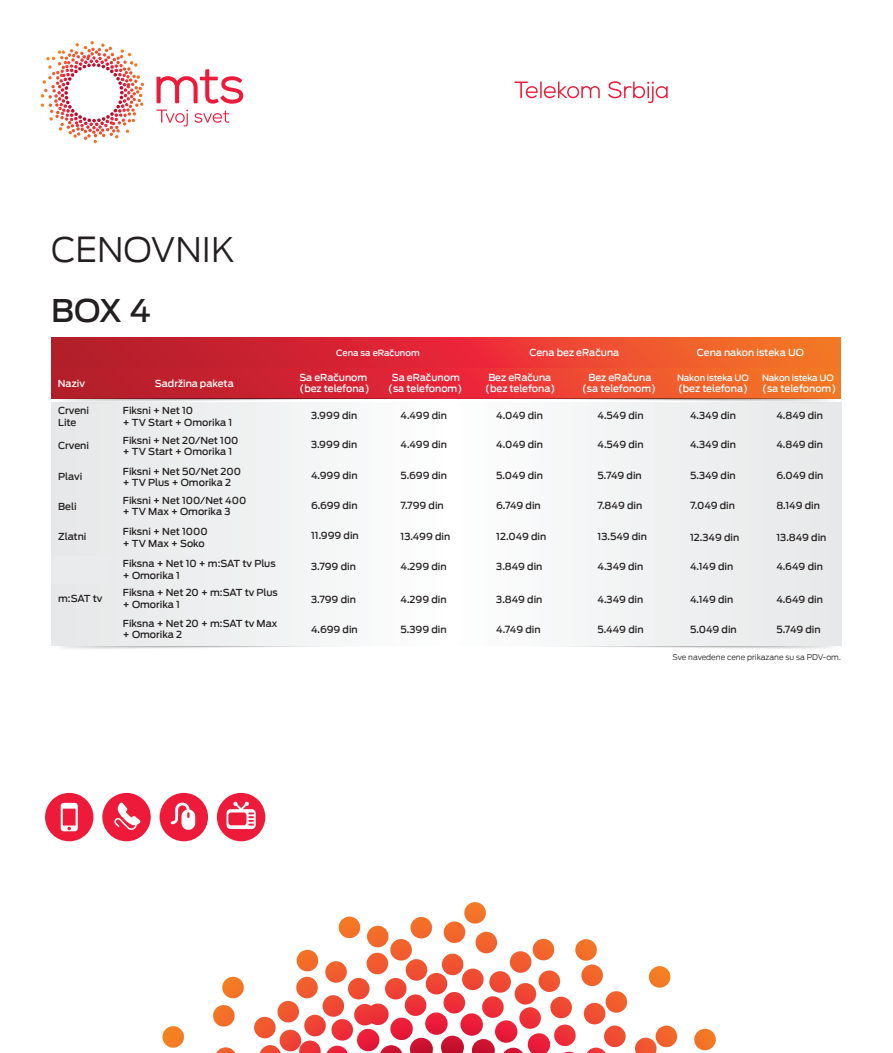
<style>
.page{position:relative;width:893px;height:1053px;background:#fff}
.page>*{position:absolute;margin:0;border:0;box-sizing:border-box;transform-origin:0 0}
.t1{font:300 33.88px "Antenna";color:#231f20}
.t2{font:500 31.38px "Antenna";color:#231f20}
.t3{font:500 9.62px/11.6px "Antenna";color:#231f20}
.t4{font:500 9.62px "Antenna";letter-spacing:-.005em;color:#fff}
.t5{font:500 8.75px "Antenna";letter-spacing:-.02em;color:#fff}
.t6{font:500 8.62px "Antenna";color:#fff}
.t7{font:300 7.75px "Antenna";color:#231f20}
</style>
<div class="page">
<svg style="left:694px;top:1028px;width:22px;height:23px"></svg>
<svg style="left:162px;top:1026px;width:22px;height:22px"></svg>
<svg style="left:254px;top:902px;width:424px;height:151px"></svg>
<svg style="left:217px;top:1047px;width:18px;height:5px"></svg>
<svg style="left:213px;top:976px;width:31px;height:51px"></svg>
<svg style="left:156px;top:69px;width:87px;height:57px"></svg>
<svg style="left:41px;top:41px;width:103px;height:102px"></svg>
<svg style="left:514px;top:81px;width:85px;height:17px"></svg>
<svg style="left:608px;top:81px;width:59px;height:22px"></svg>
<div style="left:45px;top:792px;width:48px;height:49px;background:#ed1a3a;border-radius:50%"></div>
<div style="left:102px;top:792px;width:49px;height:49px;background:#ed1a3a;border-radius:50%"></div>
<div style="left:160px;top:792px;width:48px;height:49px;background:#ed1a3a;border-radius:50%"></div>
<div style="left:217px;top:792px;width:48px;height:49px;background:#ed1a3a;border-radius:50%"></div>
<svg style="left:171px;top:802px;width:24px;height:28px"></svg>
<svg style="left:226px;top:801px;width:30px;height:28px"></svg>
<svg style="left:114px;top:802px;width:27px;height:28px"></svg>
<svg style="left:61px;top:802px;width:17px;height:29px"></svg>
<div style="left:51px;top:431px;width:790px;height:28px;background:#f0f2f3"></div>
<div style="left:51px;top:460px;width:790px;height:30px;background:#f0f2f3"></div>
<div style="left:51px;top:491px;width:790px;height:30px;background:#f0f2f3"></div>
<div style="left:51px;top:522px;width:790px;height:30px;background:#f0f2f3"></div>
<div style="left:51px;top:553px;width:790px;height:30px;background:#f0f2f3"></div>
<div style="left:51px;top:556px;width:58px;height:89px;background:#eaebec"></div>
<div style="left:51px;top:584px;width:790px;height:30px;background:#f0f2f3"></div>
<div style="left:51px;top:615px;width:790px;height:30px;background:#f0f2f3"></div>
<div style="left:51px;top:402px;width:790px;height:28px;background:#f0f2f3"></div>
<hr style="left:289px;top:402px;width:1px;height:243px;background:#f1f4f4">
<hr style="left:379px;top:402px;width:1px;height:243px;background:#f9fafa">
<hr style="left:470px;top:402px;width:1px;height:243px;background:#fdfdfd">
<hr style="left:569px;top:402px;width:1px;height:243px;background:#f6f7f7">
<hr style="left:672px;top:402px;width:1px;height:243px;background:#eff1f1">
<hr style="left:754px;top:402px;width:1px;height:243px;background:#ebeced">
<svg style="left:51px;top:369px;width:789px;height:30px;background:#da392f"></svg>
<svg style="left:51px;top:338px;width:789px;height:30px;background:#dc3a2f"></svg>
<hr style="left:289px;top:368px;width:1px;height:31px;background:#cf2132">
<hr style="left:289px;top:337px;width:1px;height:31px;background:#ce2131">
<hr style="left:379px;top:368px;width:1px;height:31px;background:#dc2536">
<hr style="left:470px;top:368px;width:1px;height:31px;background:#ec253a">
<hr style="left:470px;top:337px;width:1px;height:31px;background:#ec253a">
<hr style="left:569px;top:368px;width:1px;height:31px;background:#ee4735">
<hr style="left:672px;top:368px;width:1px;height:31px;background:#f05d2d">
<hr style="left:672px;top:337px;width:1px;height:31px;background:#f05c2e">
<hr style="left:754px;top:368px;width:1px;height:31px;background:#f16c28">
<img style="left:55px;top:399px;width:782px;height:6px">
<h1 class="t1" style="left:51px;top:221px;width:185px">CENOVNIK</h1>
<h2 class="t2" style="left:51px;top:283px;width:101px">BOX 4</h2>
<p class="t4" style="left:58px;top:375px;width:29px">Naziv</p>
<p class="t4" style="left:155px;top:375px;width:80px">Sadržina paketa</p>
<p class="t6" style="left:336px;top:345px;width:85px">Cena sa eRačunom</p>
<p class="t4" style="left:529px;top:344px;width:91px">Cena bez eRačuna</p>
<p class="t4" style="left:696px;top:344px;width:109px">Cena nakon isteka UO</p>
<p class="t4" style="left:299px;top:369px;width:69px">Sa eRačunom</p>
<p class="t4" style="left:392px;top:369px;width:69px">Sa eRačunom</p>
<p class="t4" style="left:488px;top:369px;width:64px">Bez eRačuna</p>
<p class="t4" style="left:588px;top:369px;width:64px">Bez eRačuna</p>
<p class="t5" style="left:677px;top:370px;width:73px">Nakon isteka UO</p>
<p class="t5" style="left:762px;top:370px;width:73px">Nakon isteka UO</p>
<p class="t4" style="left:299px;top:380px;width:71px">(bez telefona)</p>
<p class="t4" style="left:388px;top:380px;width:75px">(sa telefonom)</p>
<p class="t4" style="left:485px;top:380px;width:71px">(bez telefona)</p>
<p class="t4" style="left:582px;top:380px;width:75px">(sa telefonom)</p>
<p class="t4" style="left:678px;top:380px;width:71px">(bez telefona)</p>
<p class="t4" style="left:762px;top:380px;width:75px">(sa telefonom)</p>
<p class="t3" style="left:123px;top:404px;width:111px">Fiksni + Net 10<br>+ TV Start + Omorika 1</p>
<p class="t3" style="left:58px;top:404px;width:32px;line-height:11.2px">Crveni<br>Lite</p>
<p class="t3" style="left:311px;top:408px;width:48px">3.999 din</p>
<p class="t3" style="left:400px;top:408px;width:48px">4.499 din</p>
<p class="t3" style="left:496px;top:408px;width:48px">4.049 din</p>
<p class="t3" style="left:597px;top:408px;width:48px">4.549 din</p>
<p class="t3" style="left:690px;top:408px;width:47px">4.349 din</p>
<p class="t3" style="left:776px;top:408px;width:48px">4.849 din</p>
<p class="t3" style="left:58px;top:438px;width:32px">Crveni</p>
<p class="t3" style="left:58px;top:469px;width:26px">Plavi</p>
<p class="t3" style="left:58px;top:499px;width:20px">Beli</p>
<p class="t3" style="left:58px;top:529px;width:30px">Zlatni</p>
<p class="t3" style="left:58px;top:592px;width:46px">m:SAT tv</p>
<p class="t3" style="left:123px;top:433px;width:117px">Fiksni + Net 20/Net 100 + TV Start + Omorika 1</p>
<p class="t3" style="left:123px;top:464px;width:120px">Fiksni + Net 50/Net 200 + TV Plus + Omorika 2</p>
<p class="t3" style="left:123px;top:493px;width:125px">Fiksni + Net 100/Net 400 + TV Max + Omorika 3</p>
<p class="t3" style="left:123px;top:524px;width:86px">Fiksni + Net 1000 + TV Max + Soko</p>
<p class="t3" style="left:123px;top:557px;width:154px">Fiksna + Net 10 + m:SAT tv Plus + Omorika 1</p>
<p class="t3" style="left:123px;top:585px;width:156px">Fiksna + Net 20 + m:SAT tv Plus + Omorika 1</p>
<p class="t3" style="left:123px;top:616px;width:156px">Fiksna + Net 20 + m:SAT tv Max + Omorika 2</p>
<p class="t3" style="left:311px;top:437px;width:48px">3.999 din</p>
<p class="t3" style="left:311px;top:468px;width:48px">4.999 din</p>
<p class="t3" style="left:311px;top:499px;width:48px">6.699 din</p>
<p class="t3" style="left:311px;top:529px;width:49px">11.999 din</p>
<p class="t3" style="left:311px;top:559px;width:46px">3.799 din</p>
<p class="t3" style="left:311px;top:592px;width:46px">3.799 din</p>
<p class="t3" style="left:311px;top:622px;width:48px">4.699 din</p>
<p class="t3" style="left:400px;top:437px;width:48px">4.499 din</p>
<p class="t3" style="left:496px;top:437px;width:48px">4.049 din</p>
<p class="t3" style="left:597px;top:437px;width:48px">4.549 din</p>
<p class="t3" style="left:690px;top:437px;width:47px">4.349 din</p>
<p class="t3" style="left:776px;top:437px;width:48px">4.849 din</p>
<p class="t3" style="left:400px;top:468px;width:48px">5.699 din</p>
<p class="t3" style="left:400px;top:499px;width:45px">7.799 din</p>
<p class="t3" style="left:400px;top:529px;width:51px">13.499 din</p>
<p class="t3" style="left:400px;top:559px;width:48px">4.299 din</p>
<p class="t3" style="left:400px;top:592px;width:48px">4.299 din</p>
<p class="t3" style="left:400px;top:622px;width:48px">5.399 din</p>
<p class="t3" style="left:496px;top:468px;width:48px">5.049 din</p>
<p class="t3" style="left:496px;top:499px;width:46px">6.749 din</p>
<p class="t3" style="left:496px;top:529px;width:52px">12.049 din</p>
<p class="t3" style="left:496px;top:559px;width:48px">3.849 din</p>
<p class="t3" style="left:496px;top:592px;width:48px">3.849 din</p>
<p class="t3" style="left:496px;top:622px;width:46px">4.749 din</p>
<p class="t3" style="left:597px;top:468px;width:46px">5.749 din</p>
<p class="t3" style="left:597px;top:499px;width:46px">7.849 din</p>
<p class="t3" style="left:597px;top:529px;width:51px">13.549 din</p>
<p class="t3" style="left:597px;top:559px;width:47px">4.349 din</p>
<p class="t3" style="left:597px;top:592px;width:47px">4.349 din</p>
<p class="t3" style="left:597px;top:622px;width:47px">5.449 din</p>
<p class="t3" style="left:690px;top:468px;width:47px">5.349 din</p>
<p class="t3" style="left:690px;top:499px;width:46px">7.049 din</p>
<p class="t3" style="left:690px;top:530px;width:51px">12.349 din</p>
<p class="t3" style="left:690px;top:559px;width:45px">4.149 din</p>
<p class="t3" style="left:690px;top:592px;width:45px">4.149 din</p>
<p class="t3" style="left:690px;top:622px;width:48px">5.049 din</p>
<p class="t3" style="left:776px;top:468px;width:49px">6.049 din</p>
<p class="t3" style="left:776px;top:499px;width:45px">8.149 din</p>
<p class="t3" style="left:776px;top:530px;width:52px">13.849 din</p>
<p class="t3" style="left:776px;top:559px;width:48px">4.649 din</p>
<p class="t3" style="left:776px;top:592px;width:48px">4.649 din</p>
<p class="t3" style="left:776px;top:622px;width:46px">5.749 din</p>
<p class="t7" style="left:672px;top:650px;width:170px">Sve navedene cene prikazane su sa PDV-om.</p>
</div>
